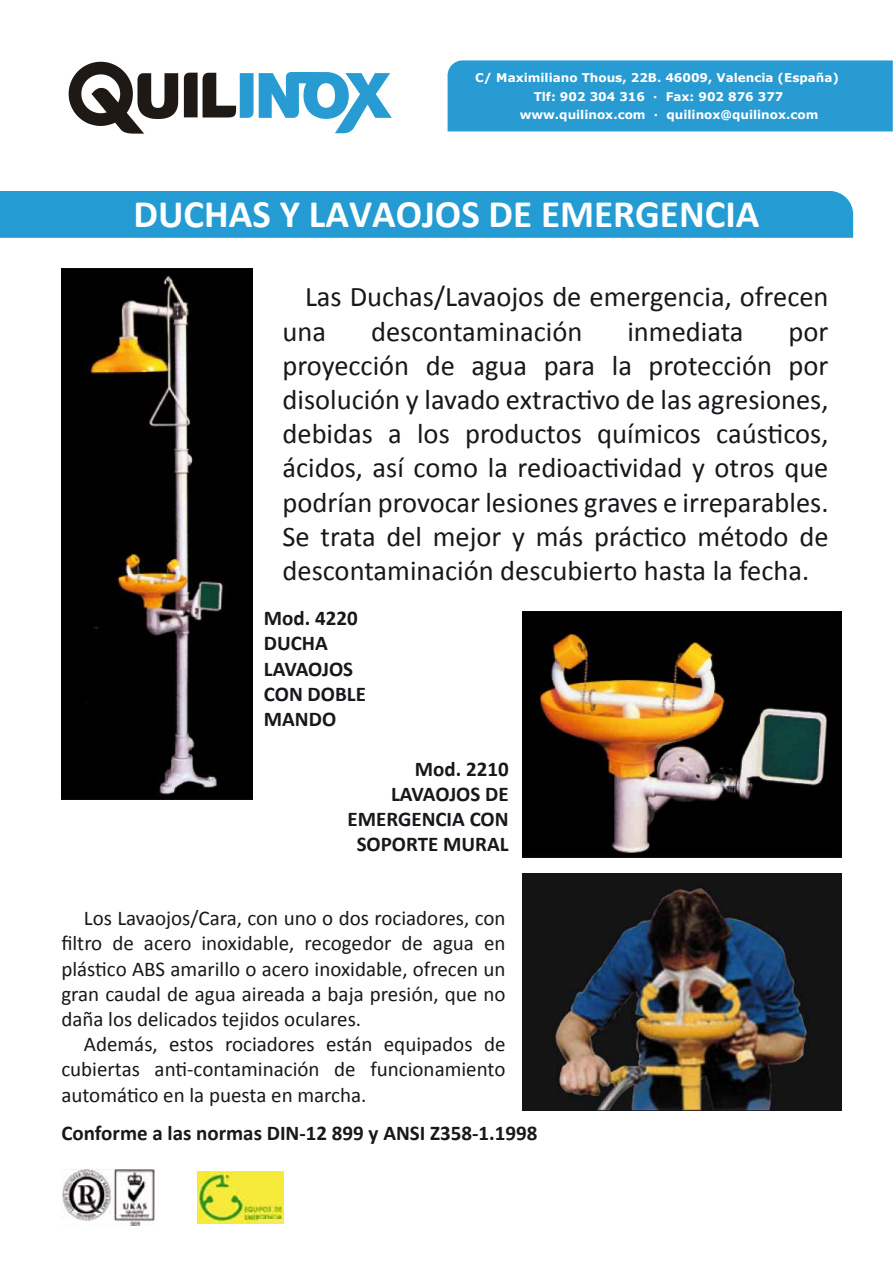
<style>
.page{position:relative;width:893px;height:1263px;background:#fff}
.page>*{position:absolute;margin:0;border:0;box-sizing:border-box;transform-origin:0 0}
.t1{font:700 39px "Calibri";color:#fff}
.t2{font:28.5px/34.2px "Calibri";color:#1a171c}
.t3{font:21px/25.2px "Calibri";color:#1a171c;text-align:justify}
.t4{font:700 21px/25.2px "Calibri";color:#1a171c}
.t5{font:700 12px/19.6px "Verdana";color:#fff;text-align:center}
</style>
<div class="page">
<div style="left:448px;top:60px;width:445px;height:71px;background:#279bd2"></div>
<svg style="left:184px;top:72px;width:208px;height:61px"></svg>
<svg style="left:69px;top:62px;width:109px;height:72px"></svg>
<div style="left:0;top:191px;width:853px;height:47px;background:#249cd3"></div>
<img style="left:61px;top:268px;width:192px;height:532px">
<img style="left:522px;top:611px;width:320px;height:246px">
<img style="left:522px;top:874px;width:320px;height:236px">
<img style="left:61px;top:1170px;width:93px;height:56px">
<img style="left:197px;top:1172px;width:86px;height:52px">
<hr style="left:258px;top:1220px;width:25px;height:4px;background:#f7ea5e">
<p class="t5" style="left:475px;top:67px;width:365px">C/ Maximiliano Thous, 22B. 46009, Valencia (España)<br>Tlf: 902 304 316 · Fax: 902 876 377</p>
<p class="t5" style="left:520px;top:105px;width:300px">www.quilinox.com · quilinox@quilinox.com</p>
<h1 class="t1" style="left:134px;top:189px;width:627px">DUCHAS Y LAVAOJOS DE EMERGENCIA</h1>
<p class="t2" style="left:283px;top:278px;width:547px;text-indent:22px">Las Duchas/Lavaojos de emergencia, ofrecen una</p>
<p class="t2" style="left:371px;top:313px;width:213px">descontaminación</p>
<p class="t2" style="left:627px;top:313px;width:118px">inmediata</p>
<p class="t2" style="left:283px;top:313px;width:548px;text-align:justify;text-indent:506px">por proyección de agua para la protección por disolución y lavado extractivo de las agresiones, debidas a los productos químicos caústicos, ácidos, así como la redioactividad y otros que podrían provocar lesiones graves e irreparables.<br>Se trata del mejor y más práctico método de descontaminación descubierto hasta la fecha.</p>
<p class="t4" style="left:264px;top:606px;width:104px">Mod. 4220<br>DUCHA<br>LAVAOJOS<br>CON DOBLE<br>MANDO</p>
<p class="t4" style="left:347px;top:756px;width:163px;text-align:right">Mod. 2210<br>LAVAOJOS DE<br>EMERGENCIA CON<br>SOPORTE MURAL</p>
<p class="t3" style="left:61px;top:905px;width:446px;text-indent:22px">Los Lavaojos/Cara, con uno o dos rociadores, con filtro de acero inoxidable, recogedor de agua en plástico ABS amarillo o acero inoxidable, ofrecen un gran caudal de agua aireada a baja presión, que no daña los delicados tejidos oculares.</p>
<p class="t3" style="left:61px;top:1031px;width:446px;text-indent:22px">Además, estos rociadores están equipados de cubiertas anti-contaminación de funcionamiento automático en la puesta en marcha.</p>
<p class="t4" style="left:61px;top:1120px;width:478px">Conforme a las normas DIN-12 899 y ANSI Z358-1.1998</p>
</div>
